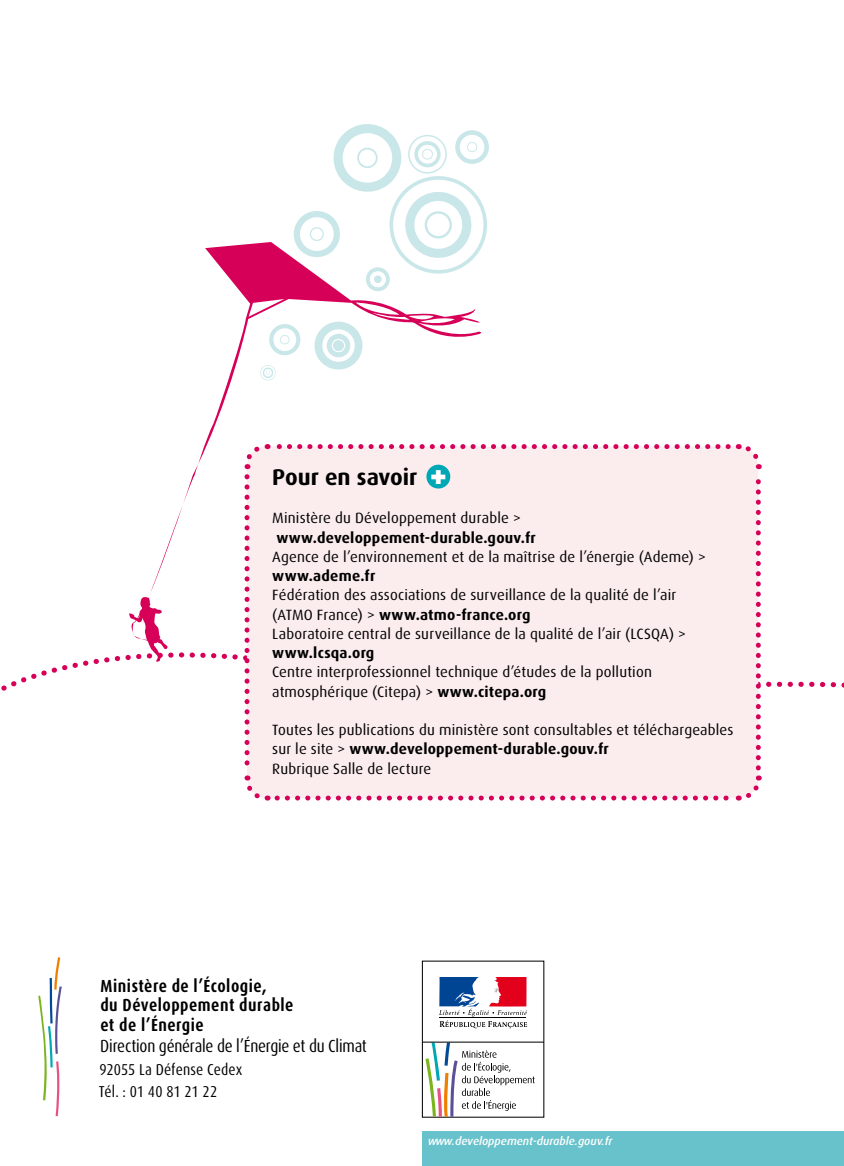
<style>
.page{position:relative;width:844px;height:1166px;background:#fff}
.page>*{position:absolute;margin:0;border:0;box-sizing:border-box;transform-origin:0 0}
.t1{font:700 22.75px "Dax OT";color:#000}
.t2{font:700 condensed 17.5px/19.2px "Dax OT";letter-spacing:.03em;color:#000}
.t3{font:condensed 17.5px "Dax OT";letter-spacing:-.01em;color:#000}
.t4{font:condensed 15.75px/22.4px "Dax OT";letter-spacing:.005em;color:#000}
.t5{font:14.88px/19.2px "Dax OT";letter-spacing:.01em;color:#000}
.t6{font:700 14.88px "Dax OT";letter-spacing:.015em;color:#000}
.t7{font:italic 500 11.38px "Dax OT";color:#fff}
.s1{font-weight:700}
</style>
<div class="page">
<div style="left:422px;top:1131px;width:421px;height:35px;background:#68c2cb"></div>
<div style="left:422px;top:960px;width:122px;height:157px;border:1px solid #000"></div>
<svg style="left:439px;top:977px;width:88px;height:51px"></svg>
<hr style="left:422px;top:1041px;width:121px;height:1px;background:#000">
<svg style="left:425px;top:1042px;width:109px;height:74px"></svg>
<svg style="left:38px;top:957px;width:24px;height:159px"></svg>
<svg style="left:293px;top:124px;width:196px;height:120px"></svg>
<svg style="left:205px;top:242px;width:278px;height:199px"></svg>
<svg style="left:1px;top:441px;width:843px;height:360px"></svg>
<h1 class="t1" style="left:272px;top:464px;width:147px">Pour en savoir</h1>
<p class="t5" style="left:272px;top:509px;width:250px">Ministère du Développement durable &gt;</p>
<p class="t6" style="left:276px;top:529px;width:261px">www.developpement-durable.gouv.fr</p>
<p class="t5" style="left:272px;top:547px;width:435px">Agence de l’environnement et de la maîtrise de l’énergie (Ademe) &gt;</p>
<p class="t6" style="left:272px;top:567px;width:105px">www.ademe.fr</p>
<p class="t5" style="left:272px;top:586px;width:415px">Fédération des associations de surveillance de la qualité de l’air (ATMO France) &gt; <span class="s1">www.atmo-france.org<br></span>Laboratoire central de surveillance de la qualité de l’air (LCSQA) &gt;</p>
<p class="t6" style="left:272px;top:644px;width:104px">www.lcsqa.org</p>
<p class="t5" style="left:272px;top:663px;width:381px">Centre interprofessionnel technique d’études de la pollution atmosphérique (Citepa) &gt; <span class="s1">www.citepa.org</span></p>
<p class="t5" style="left:272px;top:720px;width:463px">Toutes les publications du ministère sont consultables et téléchargeables sur le site &gt; <span class="s1">www.developpement-durable.gouv.fr<br></span>Rubrique Salle de lecture</p>
<p class="t2" style="left:100px;top:976px;width:195px">Ministère de l’Écologie,<br>du Développement durable et de l’Énergie</p>
<p class="t3" style="left:100px;top:1035px;width:268px">Direction générale de l’Énergie et du Climat</p>
<p class="t4" style="left:99px;top:1058px;width:145px">92055 La Défense Cedex<br>Tél. : 01 40 81 21 22</p>
<p class="t7" style="left:427px;top:1135px;width:186px">www.developpement-durable.gouv.fr</p>
</div>
